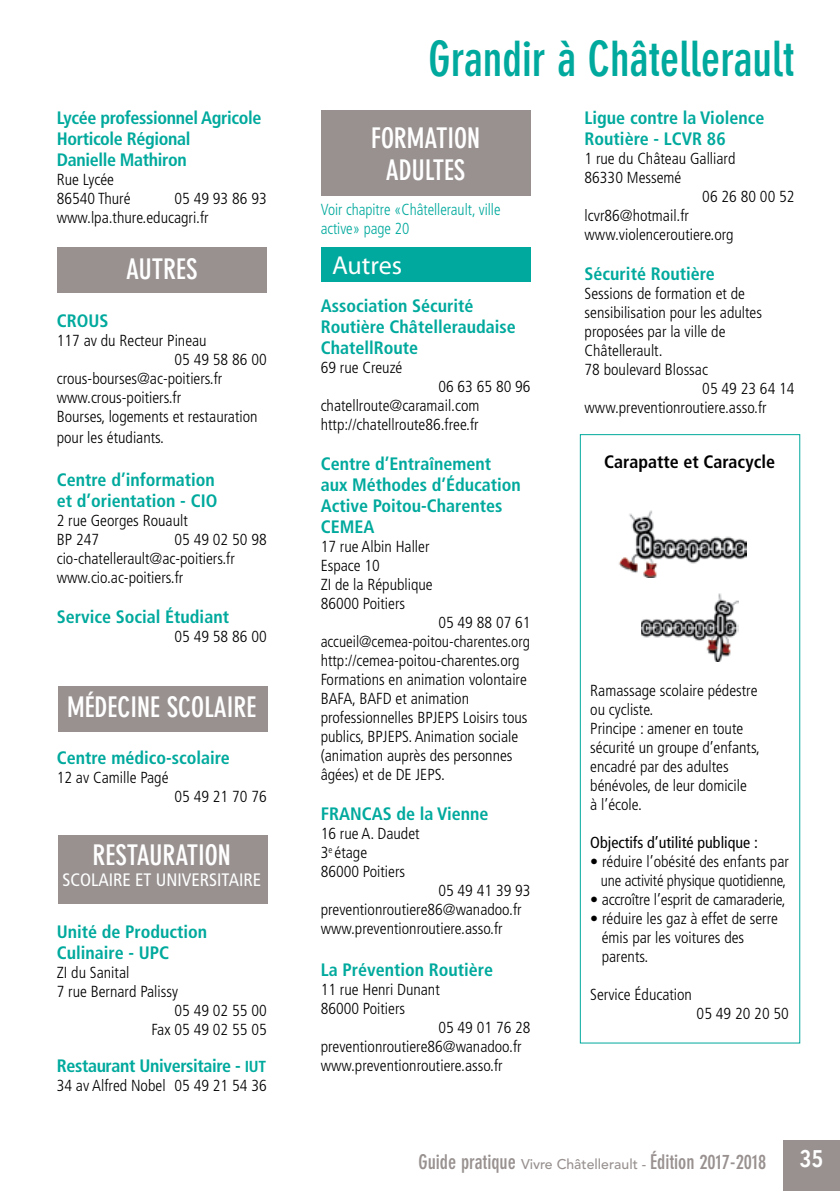
<style>
.page{position:relative;width:840px;height:1191px;background:#fff}
.page>*{position:absolute;margin:0;border:0;box-sizing:border-box;transform-origin:0 0}
.t1{font:700 condensed 48px "DIN Neuzeit Grotesk";color:#00a99d}
.t2{font:700 condensed 28px/32px "DIN Neuzeit Grotesk";color:#fff;text-align:center}
.t3{font:26px "Myriad Pro";color:#fff}
.t4{font:600 24px "Avenir Next Condensed";color:#fff}
.t5{font:700 condensed 20px "DIN Neuzeit Grotesk";color:#989190}
.t6{font:700 condensed 18px/21px "Frutiger";color:#00a99d}
.t7{font:700 condensed 18px/21px "Frutiger";letter-spacing:-.02em;color:#00a99d}
.t8{font:condensed 18px "Frutiger";color:#fff}
.t9{font:700 condensed 18px "Frutiger";color:#000}
.t10{font:300 condensed 16px/19px "Frutiger";color:#000}
.t11{font:300 condensed 16px/19px "Frutiger";color:#00a99d;scale:.95 1}
.t12{font:condensed 16px "Frutiger";color:#000}
.s1{font-size:16px}
.s2{font-family:"Avenir";font-weight:500;font-stretch:normal;font-size:14px}
</style>
<div class="page">
<div style="left:782px;top:1140px;width:57px;height:51px;background:#989190"></div>
<div style="left:320px;top:111px;width:210px;height:85px;background:#989190"></div>
<div style="left:57px;top:247px;width:209px;height:45px;background:#989190"></div>
<div style="left:58px;top:686px;width:209px;height:45px;background:#989190"></div>
<div style="left:58px;top:835px;width:209px;height:68px;background:#989190"></div>
<div style="left:579px;top:434px;width:220px;height:609px;border:1px solid #00a99d"></div>
<img style="left:618px;top:510px;width:128px;height:67px">
<img style="left:641px;top:593px;width:96px;height:68px">
<div style="left:320px;top:247px;width:210px;height:34px;background:#00a99d"></div>
<p class="t7" style="left:57px;top:107px;width:206px">Lycée professionnel Agricole<br>Horticole Régional<br>Danielle Mathiron</p>
<p class="t10" style="left:57px;top:170px;width:75px">Rue Lycée<br>86540 Thuré</p>
<p class="t10" style="left:57px;top:189px;width:211px;text-indent:118px">05 49 93 86 93 www.lpa.thure.educagri.fr</p>
<h2 class="t2" style="left:126px;top:253px;width:71px">AUTRES</h2>
<p class="t6" style="left:57px;top:310px;width:53px">CROUS</p>
<p class="t10" style="left:57px;top:331px;width:151px">117 av du Recteur Pineau</p>
<p class="t10" style="left:174px;top:350px;width:94px">05 49 58 86 00</p>
<p class="t10" style="left:57px;top:369px;width:167px">crous-bourses@ac-poitiers.fr</p>
<p class="t10" style="left:57px;top:388px;width:126px">www.crous-poitiers.fr</p>
<p class="t10" style="left:57px;top:407px;width:202px">Bourses, logements et restauration</p>
<p class="t10" style="left:57px;top:428px;width:109px">pour les étudiants.</p>
<p class="t6" style="left:57px;top:469px;width:162px">Centre d’information et d’orientation - CIO</p>
<p class="t10" style="left:57px;top:511px;width:132px">2 rue Georges Rouault<br>BP 247</p>
<p class="t10" style="left:57px;top:530px;width:211px;text-indent:118px">05 49 02 50 98 cio-chatellerault@ac-poitiers.fr www.cio.ac-poitiers.fr</p>
<p class="t6" style="left:57px;top:606px;width:174px">Service Social Étudiant</p>
<p class="t10" style="left:174px;top:627px;width:94px">05 49 58 86 00</p>
<h2 class="t2" style="left:67px;top:691px;width:159px">MÉDECINE SCOLAIRE</h2>
<p class="t6" style="left:57px;top:747px;width:175px">Centre médico-scolaire</p>
<p class="t10" style="left:57px;top:768px;width:113px">12 av Camille Pagé</p>
<p class="t10" style="left:174px;top:787px;width:94px">05 49 21 70 76</p>
<h2 class="t2" style="left:92px;top:839px;width:46px">RESTAURATI</h2>
<h2 class="t2" style="left:205px;top:839px;width:27px">ON</h2>
<p class="t8" style="left:62px;top:869px;width:200px">Scolaire et UNIVERSITAI RE</p>
<p class="t6" style="left:57px;top:921px;width:152px">Unité de Production<br>Culinaire - UPC</p>
<p class="t10" style="left:57px;top:963px;width:74px">ZI du Sanital</p>
<p class="t10" style="left:57px;top:982px;width:123px">7 rue Bernard Palissy</p>
<p class="t10" style="left:174px;top:1001px;width:94px">05 49 02 55 00</p>
<p class="t10" style="left:151px;top:1020px;width:117px">Fax 05 49 02 55 05</p>
<p class="t7" style="left:57px;top:1055px;width:211px">Restaurant Universitaire - <span class="s1">IUT</span></p>
<p class="t10" style="left:57px;top:1076px;width:211px">34 av Alfred Nobel 05 49 21 54 36</p>
<h1 class="t1" style="left:428px;top:31px;width:367px">GRANDIR À CHÂTELLERAULT</h1>
<h2 class="t2" style="left:371px;top:122px;width:96px">FORMATION<br>ADU LTES</h2>
<p class="t11" style="left:320px;top:200px;width:191px">Voir chapitre «Châtellerault, ville active» page 20</p>
<h3 class="t3" style="left:332px;top:249px;width:72px">Autres</h3>
<p class="t6" style="left:320px;top:295px;width:197px">Association Sécurité<br>Routière Châtelleraudaise<br>ChatellRoute</p>
<p class="t10" style="left:320px;top:358px;width:83px">69 rue Creuzé</p>
<p class="t10" style="left:320px;top:377px;width:211px;text-indent:118px">06 63 65 80 96 chatellroute@caramail.com http://chatellroute86.free.fr</p>
<p class="t6" style="left:320px;top:453px;width:202px">Centre d’Entraînement aux Méthodes d’Éducation<br>Active Poitou-Charentes<br>CEMEA</p>
<p class="t10" style="left:320px;top:537px;width:113px">17 rue Albin Haller<br>Espace 10<br>ZI de la République<br>86000 Poitiers</p>
<p class="t10" style="left:320px;top:613px;width:211px;text-indent:118px">05 49 88 07 61 accueil@cemea-poitou-charentes.org http://cemea-poitou-charentes.org<br>Formations en animation volontaire<br>BAFA, BAFD et animation professionnelles BPJEPS Loisirs tous publics, BPJEPS. Animation sociale (animation auprès des personnes âgées) et de DE JEPS.</p>
<p class="t6" style="left:320px;top:803px;width:169px">FRANCAS de la Vienne</p>
<p class="t10" style="left:320px;top:824px;width:100px">16 rue A. Daudet<br>3<sup>e</sup> étage<br>86000 Poitiers</p>
<p class="t10" style="left:320px;top:881px;width:211px;text-indent:118px">05 49 41 39 93 preventionroutiere86@wanadoo.fr www.preventionroutiere.asso.fr</p>
<p class="t6" style="left:320px;top:959px;width:174px">La Prévention Routière</p>
<p class="t10" style="left:320px;top:980px;width:121px">11 rue Henri Dunant</p>
<p class="t10" style="left:320px;top:999px;width:86px">86000 Poitiers</p>
<p class="t10" style="left:438px;top:1018px;width:94px">05 49 01 76 28</p>
<p class="t10" style="left:320px;top:1037px;width:202px">preventionroutiere86@wanadoo.fr</p>
<p class="t10" style="left:320px;top:1056px;width:183px">www.preventionroutiere.asso.fr</p>
<p class="t6" style="left:584px;top:107px;width:181px">Ligue contre la Violence<br>Routière - LCVR 86</p>
<p class="t10" style="left:584px;top:149px;width:152px">1 rue du Château Galliard</p>
<p class="t10" style="left:584px;top:168px;width:98px">86330 Messemé</p>
<p class="t10" style="left:702px;top:187px;width:94px">06 26 80 00 52</p>
<p class="t10" style="left:584px;top:206px;width:106px">lcvr86@hotmail.fr</p>
<p class="t10" style="left:584px;top:225px;width:150px">www.violenceroutiere.org</p>
<p class="t6" style="left:584px;top:263px;width:132px">Sécurité Routière</p>
<p class="t10" style="left:584px;top:284px;width:162px">Sessions de formation et de</p>
<p class="t10" style="left:584px;top:303px;width:179px">sensibilisation pour les adultes</p>
<p class="t10" style="left:584px;top:322px;width:142px">proposées par la ville de</p>
<p class="t10" style="left:584px;top:341px;width:79px">Châtellerault.</p>
<p class="t10" style="left:584px;top:360px;width:125px">78 boulevard Blossac</p>
<p class="t10" style="left:702px;top:379px;width:94px">05 49 23 64 14</p>
<p class="t10" style="left:584px;top:398px;width:183px">www.preventionroutiere.asso.fr</p>
<p class="t9" style="left:603px;top:451px;width:172px">Carapatte et Caracycle</p>
<p class="t10" style="left:590px;top:681px;width:171px">Ramassage scolaire pédestre ou cycliste.<br>Principe : amener en toute sécurité un groupe d’enfants, encadré par des adultes bénévoles, de leur domicile<br>à l’école.</p>
<p class="t12" style="left:590px;top:833px;width:169px">Objectifs d’utilité publique :</p>
<p class="t10" style="left:590px;top:852px;width:200px;text-align:center">• réduire l’obésité des enfants par une activité physique quotidienne,</p>
<p class="t10" style="left:590px;top:890px;width:197px">• accroître l’esprit de camaraderie,</p>
<p class="t10" style="left:601px;top:909px;width:177px;text-indent:-12px">• réduire les gaz à effet de serre émis par les voitures des parents.</p>
<p class="t10" style="left:590px;top:985px;width:103px">Service Éducation</p>
<p class="t10" style="left:696px;top:1004px;width:94px">05 49 20 20 50</p>
<p class="t5" style="left:418px;top:1150px;width:349px">GUIDE PRATIQUE <span class="s2">Vivre Châtellerault -</span> ÉDITION 2017-2018</p>
<h3 class="t4" style="left:799px;top:1137px;width:25px">35</h3>
</div>
